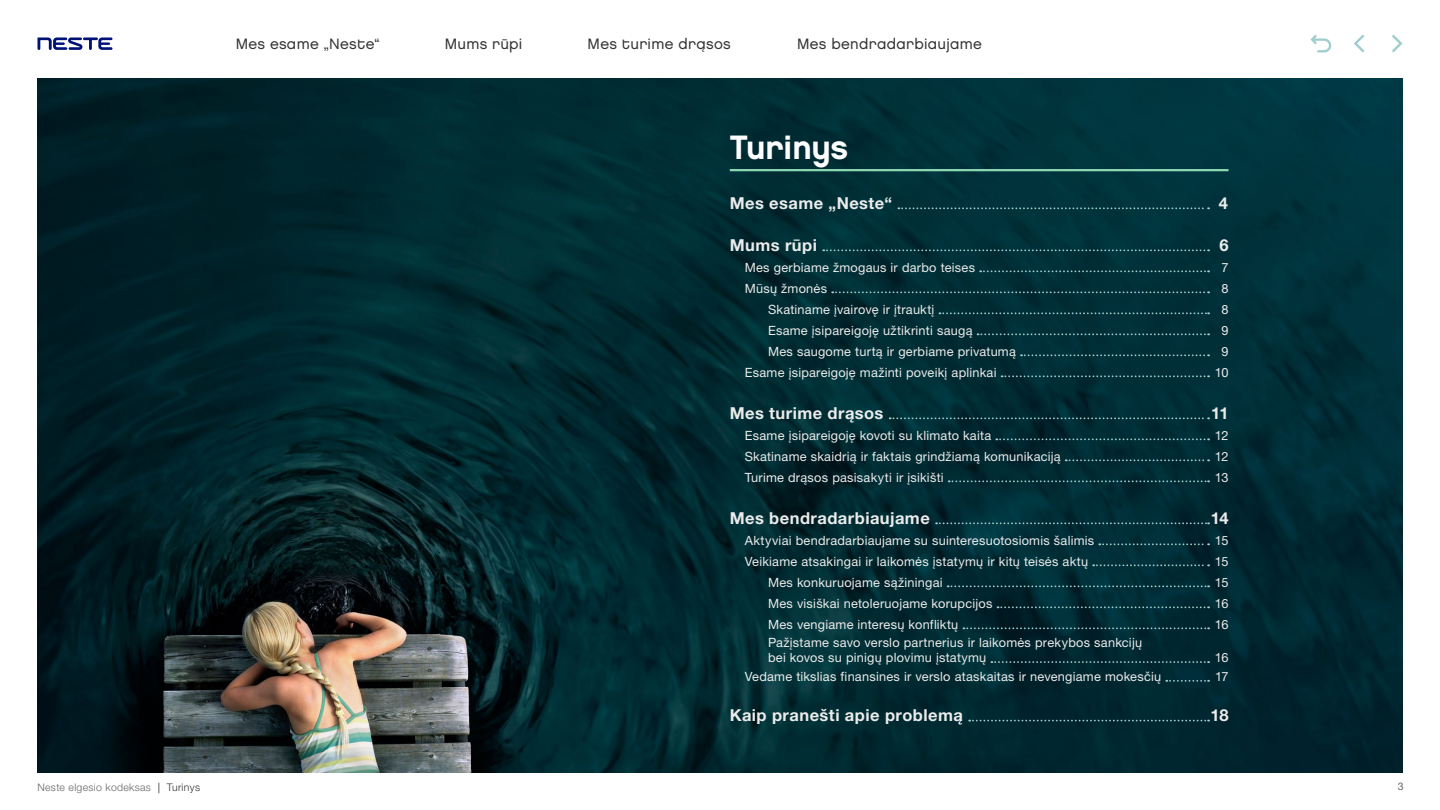
<style>
.page{position:relative;width:1440px;height:810px;background:#fff}
.page>*{position:absolute;margin:0;border:0;box-sizing:border-box;transform-origin:0 0}
.Pääotsikko{font:33.75px "Chalet New York Nineteen Eighty";letter-spacing:-.01em;color:#fff}
.t1{font:700 16.5px "Helvetica Neue World 75";letter-spacing:.025em;color:#ebebeb}
.t2{font:15px "Chalet London Nineteen Eighty";letter-spacing:.02em;color:#333}
.t3{font:12.75px "Helvetica Neue World 55 Roman";letter-spacing:.02em;color:#ebebeb}
.Kompakti_teksti{font:10.5px "Helvetica Neue World 45 Lt";letter-spacing:.03em;color:#666}
.t4{font:10.5px "Helvetica Neue LT Std";color:#666}
.s1{color:#000}
.s2{color:#333}
</style>
<div class="page">
<svg style="left:1310px;top:35px;width:21px;height:17px"></svg>
<svg style="left:38px;top:38px;width:74px;height:12px"></svg>
<svg style="left:1392px;top:35px;width:10px;height:17px"></svg>
<svg style="left:1354px;top:35px;width:10px;height:17px"></svg>
<img style="left:38px;top:79px;width:1364px;height:693px">
<svg style="left:898px;top:207px;width:311px;height:2px"></svg>
<svg style="left:823px;top:249px;width:386px;height:2px"></svg>
<svg style="left:980px;top:270px;width:229px;height:2px"></svg>
<svg style="left:832px;top:291px;width:377px;height:2px"></svg>
<svg style="left:939px;top:312px;width:270px;height:2px"></svg>
<svg style="left:978px;top:333px;width:231px;height:2px"></svg>
<svg style="left:1021px;top:354px;width:188px;height:2px"></svg>
<svg style="left:1002px;top:375px;width:207px;height:2px"></svg>
<svg style="left:890px;top:417px;width:319px;height:2px"></svg>
<svg style="left:996px;top:438px;width:213px;height:2px"></svg>
<svg style="left:1066px;top:459px;width:143px;height:2px"></svg>
<svg style="left:949px;top:480px;width:260px;height:2px"></svg>
<svg style="left:936px;top:522px;width:273px;height:2px"></svg>
<svg style="left:1099px;top:543px;width:110px;height:2px"></svg>
<svg style="left:1093px;top:564px;width:116px;height:2px"></svg>
<svg style="left:948px;top:585px;width:261px;height:2px"></svg>
<svg style="left:998px;top:606px;width:211px;height:2px"></svg>
<svg style="left:963px;top:627px;width:246px;height:2px"></svg>
<svg style="left:991px;top:661px;width:218px;height:2px"></svg>
<svg style="left:1166px;top:680px;width:43px;height:2px"></svg>
<svg style="left:969px;top:720px;width:240px;height:2px"></svg>
<hr style="left:730px;top:169px;width:498px;height:2px;background:#8cd7b4">
<p class="Kompakti_teksti" style="left:38px;top:781px;width:164px">Neste elgesio kodeksas <span class="s1">|</span> <span class="s2">Turinys</span></p>
<p class="t2" style="left:236px;top:35px;width:145px">Mes esame „Neste“</p>
<p class="t2" style="left:445px;top:35px;width:79px">Mums rūpi</p>
<p class="t2" style="left:588px;top:35px;width:145px">Mes turime drąsos</p>
<p class="t2" style="left:797px;top:35px;width:186px">Mes bendradarbiaujame</p>
<p class="Pääotsikko" style="left:730px;top:126px;width:120px">Turinys</p>
<p class="t1" style="left:730px;top:193px;width:164px">Mes esame „Neste“</p>
<p class="t1" style="left:1219px;top:193px;width:11px">4</p>
<p class="t1" style="left:730px;top:235px;width:89px">Mums rūpi</p>
<p class="t1" style="left:1219px;top:235px;width:11px">6</p>
<p class="t3" style="left:745px;top:260px;width:232px">Mes gerbiame žmogaus ir darbo teises</p>
<p class="t3" style="left:1221px;top:260px;width:9px">7</p>
<p class="t3" style="left:745px;top:281px;width:84px">Mūsų žmonės</p>
<p class="t3" style="left:1221px;top:281px;width:9px">8</p>
<p class="t3" style="left:768px;top:302px;width:168px">Skatiname įvairovę ir įtrauktį</p>
<p class="t3" style="left:1221px;top:302px;width:9px">8</p>
<p class="t3" style="left:768px;top:323px;width:206px">Esame įsipareigoję užtikrinti saugą</p>
<p class="t3" style="left:1221px;top:323px;width:9px">9</p>
<p class="t3" style="left:768px;top:344px;width:249px">Mes saugome turtą ir gerbiame privatumą</p>
<p class="t3" style="left:1221px;top:344px;width:9px">9</p>
<p class="t3" style="left:745px;top:365px;width:253px">Esame įsipareigoję mažinti poveikį aplinkai</p>
<p class="t3" style="left:1215px;top:365px;width:15px">10</p>
<p class="t1" style="left:730px;top:403px;width:155px">Mes turime drąsos</p>
<p class="t1" style="left:1211px;top:403px;width:19px">11</p>
<p class="t3" style="left:745px;top:428px;width:248px">Esame įsipareigoję kovoti su klimato kaita</p>
<p class="t3" style="left:1215px;top:428px;width:15px">12</p>
<p class="t3" style="left:745px;top:449px;width:317px">Skatiname skaidrią ir faktais grindžiamą komunikaciją</p>
<p class="t3" style="left:1215px;top:449px;width:15px">12</p>
<p class="t3" style="left:745px;top:470px;width:200px">Turime drąsos pasisakyti ir įsikišti</p>
<p class="t3" style="left:1215px;top:470px;width:15px">13</p>
<p class="t1" style="left:730px;top:508px;width:202px">Mes bendradarbiaujame</p>
<p class="t1" style="left:1211px;top:508px;width:19px">14</p>
<p class="t3" style="left:745px;top:533px;width:351px">Aktyviai bendradarbiaujame su suinteresuotosiomis šalimis</p>
<p class="t3" style="left:1215px;top:533px;width:15px">15</p>
<p class="t3" style="left:745px;top:554px;width:345px">Veikiame atsakingai ir laikomės įstatymų ir kitų teisės aktų</p>
<p class="t3" style="left:1215px;top:554px;width:15px">15</p>
<p class="t3" style="left:768px;top:575px;width:176px">Mes konkuruojame sąžiningai</p>
<p class="t3" style="left:1215px;top:575px;width:15px">15</p>
<p class="t3" style="left:768px;top:596px;width:226px">Mes visiškai netoleruojame korupcijos</p>
<p class="t3" style="left:1215px;top:596px;width:15px">16</p>
<p class="t3" style="left:768px;top:617px;width:192px">Mes vengiame interesų konfliktų</p>
<p class="t3" style="left:1215px;top:617px;width:15px">16</p>
<p class="t3" style="left:768px;top:636px;width:376px">Pažįstame savo verslo partnerius ir laikomės prekybos sankcijų</p>
<p class="t3" style="left:768px;top:651px;width:220px">bei kovos su pinigų plovimu įstatymų</p>
<p class="t3" style="left:1215px;top:651px;width:15px">16</p>
<p class="t3" style="left:745px;top:669px;width:418px">Vedame tikslias finansines ir verslo ataskaitas ir nevengiame mokesčių</p>
<p class="t3" style="left:1215px;top:669px;width:15px">17</p>
<p class="t1" style="left:730px;top:706px;width:235px">Kaip pranešti apie problemą</p>
<p class="t1" style="left:1210px;top:706px;width:20px">18</p>
<p class="t4" style="left:1398px;top:781px;width:7px">3</p>
</div>
